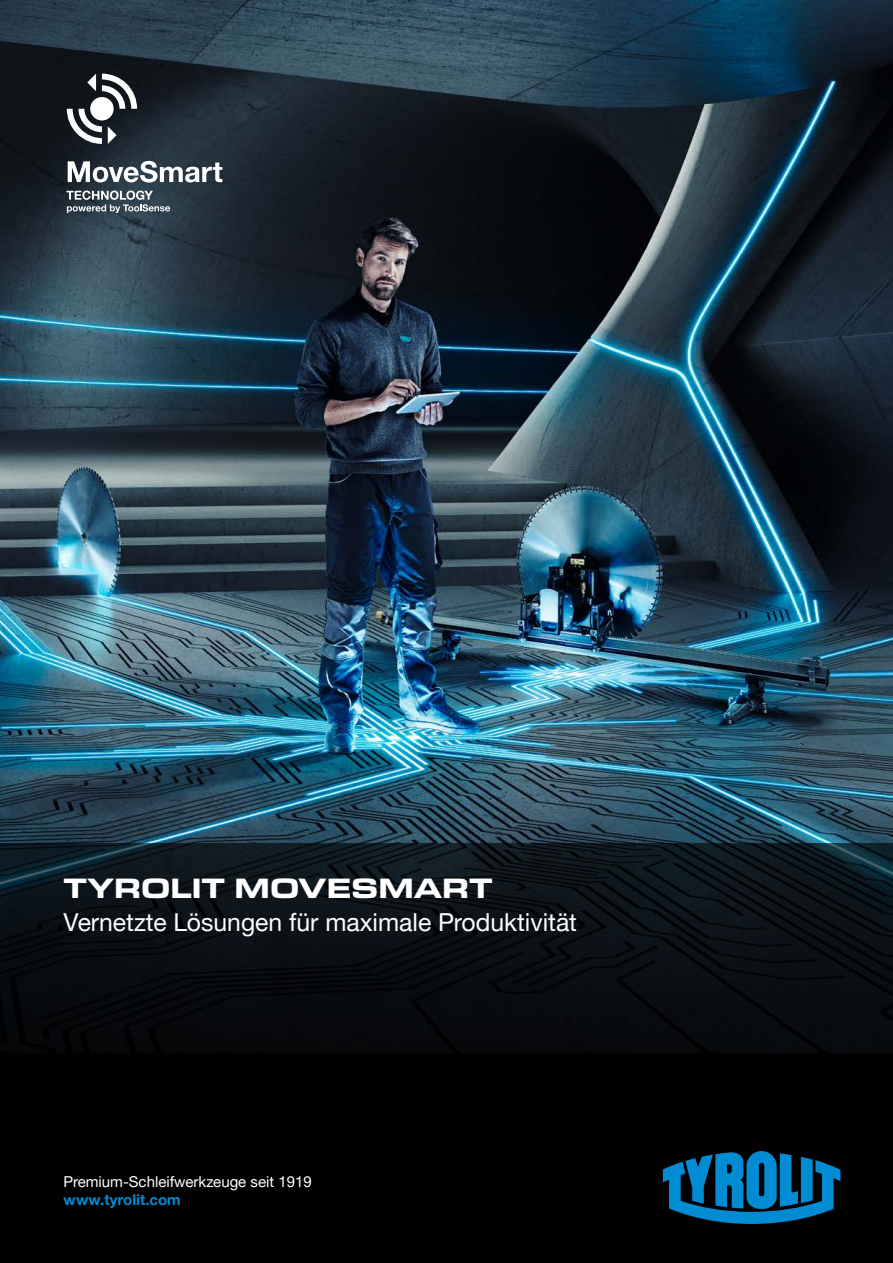
<style>
.page{position:relative;width:893px;height:1263px;background:#fff}
.page>*{position:absolute;margin:0;border:0;box-sizing:border-box;transform-origin:0 0}
.t1{font:700 expanded 28.5px "Eurostile Next W1 G";color:#fff}
.t2{font:24.75px "Helvetica Neue LTW1 G";color:#fff}
.t3{font:15px "Helvetica Neue LTW1 G";color:#fff}
.t4{font:700 15px "Helvetica Neue LTW1 G";color:#008bd2}
</style>
<div class="page">
<img style="left:0;top:0;width:893px;height:843px">
<div style="left:0;top:1053px;width:893px;height:210px;background:#000"></div>
<svg style="left:0;top:843px;width:893px;height:210px;background:#090f14"></svg>
<svg style="left:663px;top:1151px;width:177px;height:73px"></svg>
<svg style="left:67px;top:74px;width:70px;height:70px"></svg>
<svg style="left:66px;top:191px;width:104px;height:22px;background:#67737b"></svg>
<svg style="left:68px;top:161px;width:154px;height:22px"></svg>
<p class="t1" style="left:64px;top:870px;width:431px">TYROLIT MOVESMART</p>
<p class="t2" style="left:64px;top:907px;width:515px">Vernetzte Lösungen für maximale Produktivität</p>
<p class="t3" style="left:64px;top:1172px;width:250px">Premium-Schleifwerkzeuge seit 1919</p>
<p class="t4" style="left:64px;top:1190px;width:119px">www.tyrolit.com</p>
</div>
